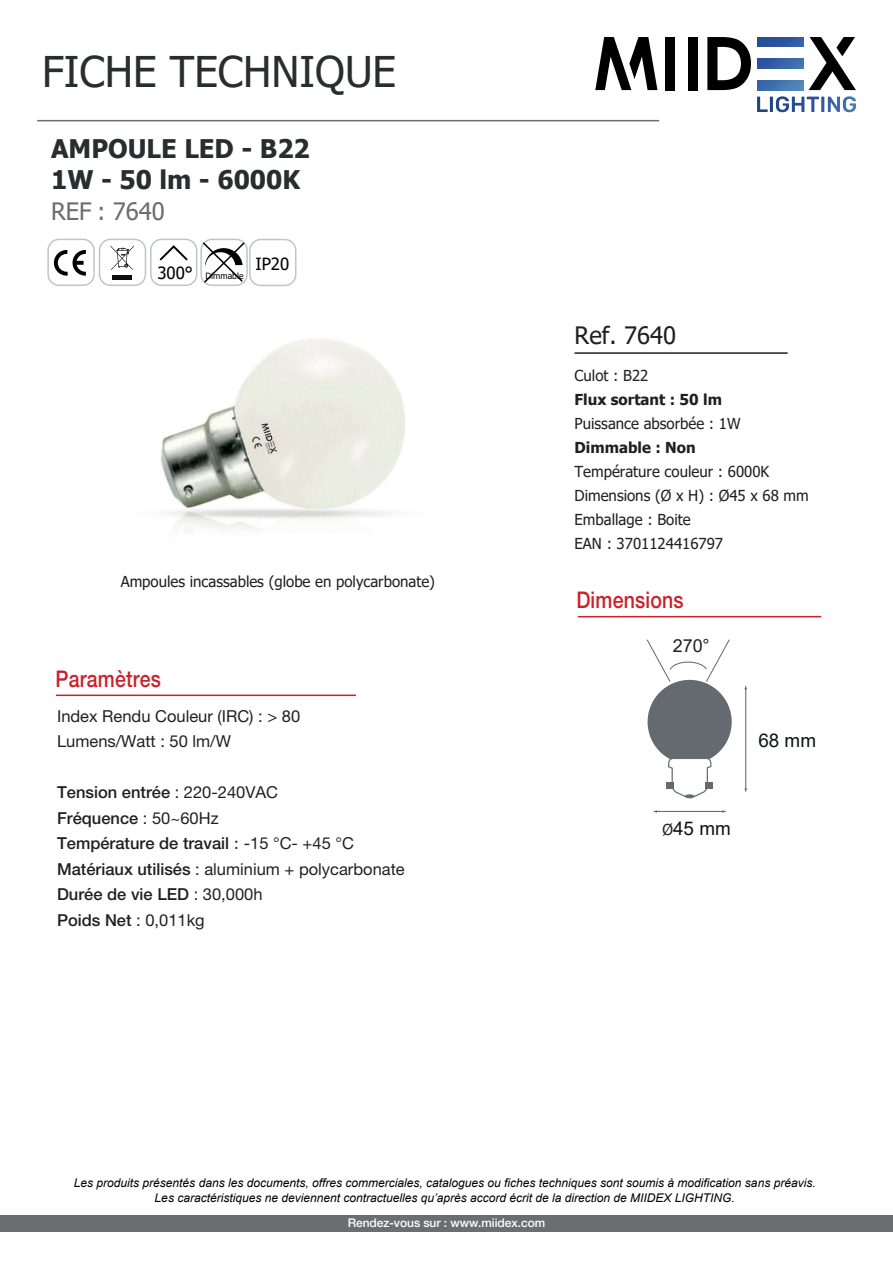
<style>
.page{position:relative;width:893px;height:1263px;background:#fff}
.page>*{position:absolute;margin:0;border:0;box-sizing:border-box;transform-origin:0 0}
.t1{font:42.3px "Tahoma";color:#292d2f}
.t2{font:700 25.65px/30.6px "Tahoma";color:#292d2f}
.t3{font:24px "Tahoma";color:#6c6d70}
.t4{font:24px "Tahoma";color:#231f20}
.t5{font:500 22.95px "Helvetica Neue LT Std";letter-spacing:.01em;color:#cb212b;scale:.85 1}
.t6{font:18.9px "Arial";color:#0f1313}
.t7{font:18px "Arial";color:#231f20}
.t8{font:16.8px "Tahoma";color:#000}
.t9{font:500 16.5px/25.5px "Helvetica Neue LT Std";color:#231f20}
.t10{font:16.5px/25.5px "Helvetica Neue LT Std";color:#231f20}
.t11{font:15.15px/24px "Tahoma";color:#231f20}
.t12{font:700 15.15px "Tahoma";color:#231f20}
.t13{font:italic 12px/14.4px "Arial";color:#000001;text-align:center}
.t14{font:500 12px "Helvetica Neue LT Std";letter-spacing:-.005em;color:#fff}
.t15{font:8.7px "Tahoma";color:#000}
.s1{font-size:17.25px}
.s2{font-weight:400}
.s3{font-family:"Tahoma";font-weight:400;font-size:15.15px}
.s4{font-family:"Tahoma";font-size:15.15px;color:#231f20}
</style>
<div class="page">
<img style="left:160px;top:339px;width:245px;height:194px">
<hr style="left:37px;top:120px;width:622px;height:1px;background:#6c6d70">
<div style="left:648px;top:680px;width:84px;height:84px;background:#656a70;border-radius:50%"></div>
<svg style="left:667px;top:757px;width:45px;height:41px"></svg>
<div style="left:666px;top:782px;width:7px;height:6px;background:#656a70"></div>
<div style="left:706px;top:782px;width:7px;height:6px;background:#656a70"></div>
<hr style="left:745px;top:688px;width:1px;height:101px;background:#656a70">
<hr style="left:656px;top:811px;width:67px;height:1px;background:#656a70">
<svg style="left:646px;top:639px;width:84px;height:44px"></svg>
<hr style="left:578px;top:616px;width:243px;height:1px;background:#d01f26">
<hr style="left:575px;top:352px;width:213px;height:2px;background:#231f20">
<div style="left:47px;top:239px;width:48px;height:47px;border:1px solid #c1c4c7;border-radius:11px"></div>
<div style="left:99px;top:239px;width:47px;height:47px;border:1px solid #c1c4c7;border-radius:11px"></div>
<svg style="left:54px;top:250px;width:32px;height:26px"></svg>
<svg style="left:111px;top:245px;width:23px;height:25px"></svg>
<div style="left:112px;top:275px;width:20px;height:5px;background:#0f0c12"></div>
<div style="left:0;top:1215px;width:893px;height:16px;background:#6c6d70"></div>
<div style="left:150px;top:239px;width:47px;height:47px;border:1px solid #c1c4c7;border-radius:11px"></div>
<svg style="left:160px;top:245px;width:28px;height:16px"></svg>
<div style="left:249px;top:239px;width:47px;height:47px;border:1px solid #c1c4c7;border-radius:11px"></div>
<div style="left:200px;top:239px;width:48px;height:47px;border:1px solid #c1c4c7;border-radius:11px"></div>
<svg style="left:201px;top:241px;width:45px;height:44px"></svg>
<svg style="left:809px;top:37px;width:47px;height:53px"></svg>
<svg style="left:707px;top:37px;width:44px;height:53px"></svg>
<div style="left:688px;top:37px;width:10px;height:53px;background:#000001"></div>
<div style="left:665px;top:37px;width:10px;height:53px;background:#000001"></div>
<svg style="left:757px;top:96px;width:99px;height:16px"></svg>
<svg style="left:595px;top:37px;width:62px;height:53px"></svg>
<svg style="left:757px;top:37px;width:46px;height:9px"></svg>
<svg style="left:757px;top:59px;width:46px;height:9px"></svg>
<svg style="left:757px;top:81px;width:46px;height:9px"></svg>
<hr style="left:56px;top:694px;width:300px;height:2px;background:#d01f26">
<h1 class="t1" style="left:42px;top:43px;width:356px">FICHE TECHNIQUE</h1>
<h2 class="t2" style="left:51px;top:135px;width:260px">AMPOULE LED - B22<br>1W - 50 lm - 6000K</h2>
<h3 class="t3" style="left:51px;top:195px;width:115px">REF : 7640</h3>
<p class="t15" style="left:155px;top:266px;width:135px"><span class="s1">240°</span> Dimmable <sup>IP20</sup></p>
<h3 class="t8" style="left:157px;top:262px;width:37px">300°</h3>
<p class="t11" style="left:121px;top:570px;width:316px">Ampoules incassables (globe en polycarbonate)</p>
<h3 class="t5" style="left:56px;top:665px;width:125px">Paramètres</h3>
<h3 class="t10" style="left:57px;top:703px;width:245px">Index Rendu Couleur (IRC) : &gt; 80<br>Lumens/Watt : 50 lm/W</h3>
<h3 class="t9" style="left:57px;top:779px;width:349px">Tension entrée <span class="s2">: 220-240VAC<br></span>Fréquence <span class="s2">: 50~60Hz<br></span>Température de travail <span class="s3">:</span> <span class="s2">-15 °C- +45 °C<br></span>Matériaux utilisés <span class="s2">: aluminium + polycarbonate<br></span>Durée de vie LED <span class="s2">: 30,000h<br></span>Poids Net <span class="s2">: 0,011kg</span></h3>
<h3 class="t4" style="left:575px;top:320px;width:103px">Ref. 7640</h3>
<p class="t11" style="left:574px;top:364px;width:75px">Culot : B22</p>
<p class="t12" style="left:574px;top:389px;width:149px">Flux sortant : 50 lm</p>
<p class="t11" style="left:574px;top:412px;width:168px">Puissance absorbée : 1W</p>
<p class="t12" style="left:574px;top:437px;width:123px">Dimmable : Non</p>
<p class="t11" style="left:574px;top:460px;width:236px">Température couleur : 6000K<br>Dimensions (Ø x H) : Ø45 x 68 mm<br>Emballage : Boite<br>EAN : 3701124416797</p>
<h3 class="t5" style="left:576px;top:586px;width:128px">Dimensions</h3>
<h3 class="t7" style="left:673px;top:634px;width:39px">270°</h3>
<h3 class="t6" style="left:758px;top:727px;width:59px">68 mm</h3>
<h3 class="t6" style="left:662px;top:815px;width:70px"><span class="s4">Ø</span>45 mm</h3>
<p class="t13" style="left:74px;top:1176px;width:743px">Les produits présentés dans les documents, offres commerciales, catalogues ou fiches techniques sont soumis à modification sans préavis.<br>Les caractéristiques ne deviennent contractuelles qu’après accord écrit de la direction de MIIDEX LIGHTING.</p>
<p class="t14" style="left:348px;top:1216px;width:199px">Rendez-vous sur : www.miidex.com</p>
</div>
